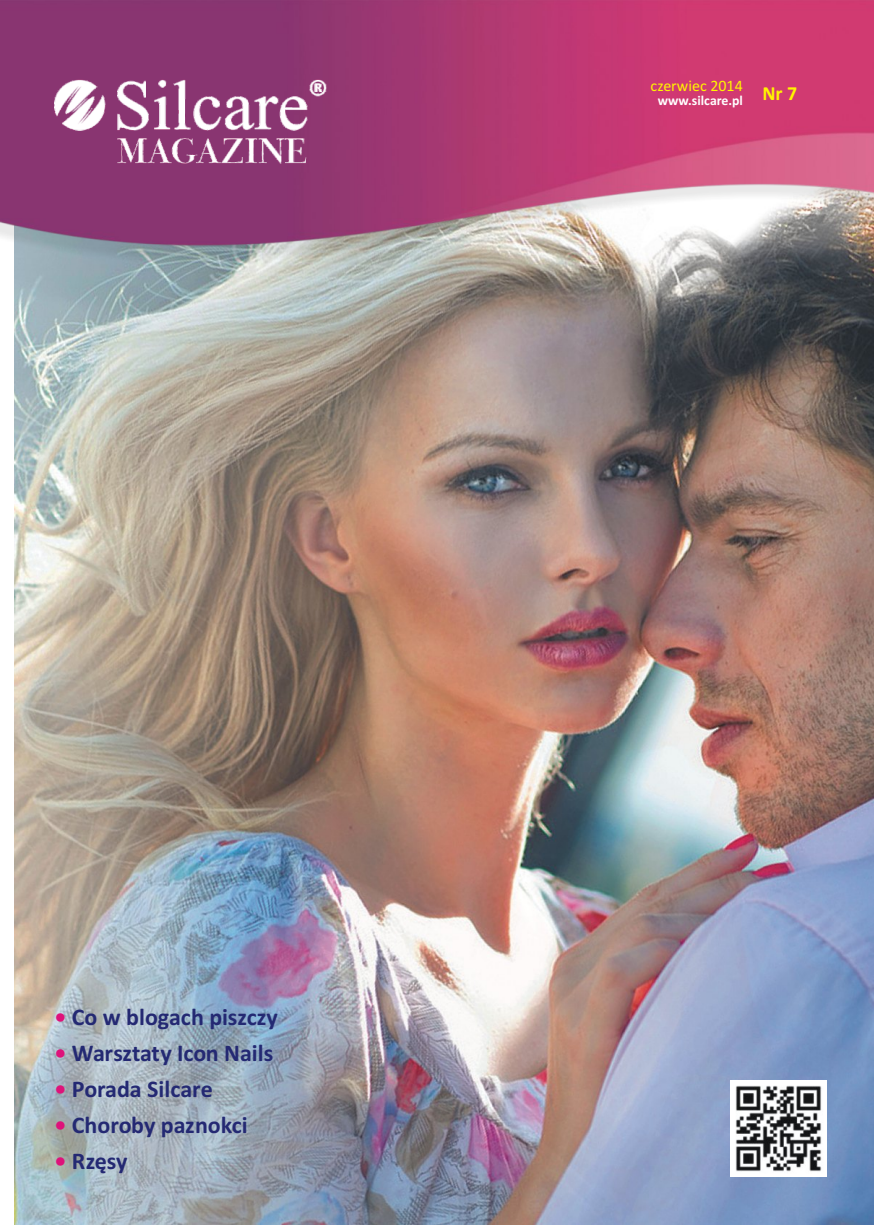
<style>
.page{position:relative;width:874px;height:1225px;background:#fff}
.page>*{position:absolute;margin:0;border:0;box-sizing:border-box;transform-origin:0 0}
.t1{font:700 24px "Calibri";color:#242973}
.t2{font:700 20px "Calibri";color:#fff500}
.t3{font:16px "Calibri";color:#fff500}
.t4{font:700 13.8px "Calibri";color:#fff}
.s1{color:#de127a}
</style>
<div class="page">
<img style="left:14px;top:264px;width:859px;height:961px">
<img style="left:729px;top:1080px;width:96px;height:96px">
<img style="left:0;top:0;width:873px;height:264px">
<img style="left:54px;top:79px;width:272px;height:104px">
<p class="t1" style="left:54px;top:1007px;width:225px"><span class="s1">•</span> Co w blogach piszczy</p>
<p class="t1" style="left:54px;top:1043px;width:220px"><span class="s1">•</span> Warsztaty Icon Nails</p>
<p class="t1" style="left:54px;top:1079px;width:160px"><span class="s1">•</span> Porada Silcare</p>
<p class="t1" style="left:54px;top:1115px;width:195px"><span class="s1">•</span> Choroby paznokci</p>
<p class="t1" style="left:54px;top:1151px;width:75px"><span class="s1">•</span> Rzêsy</p>
<p class="t3" style="left:650px;top:79px;width:94px">czerwiec 2014</p>
<p class="t4" style="left:657px;top:95px;width:86px">www.silcare.pl</p>
<p class="t2" style="left:762px;top:85px;width:36px">Nr 7</p>
</div>
